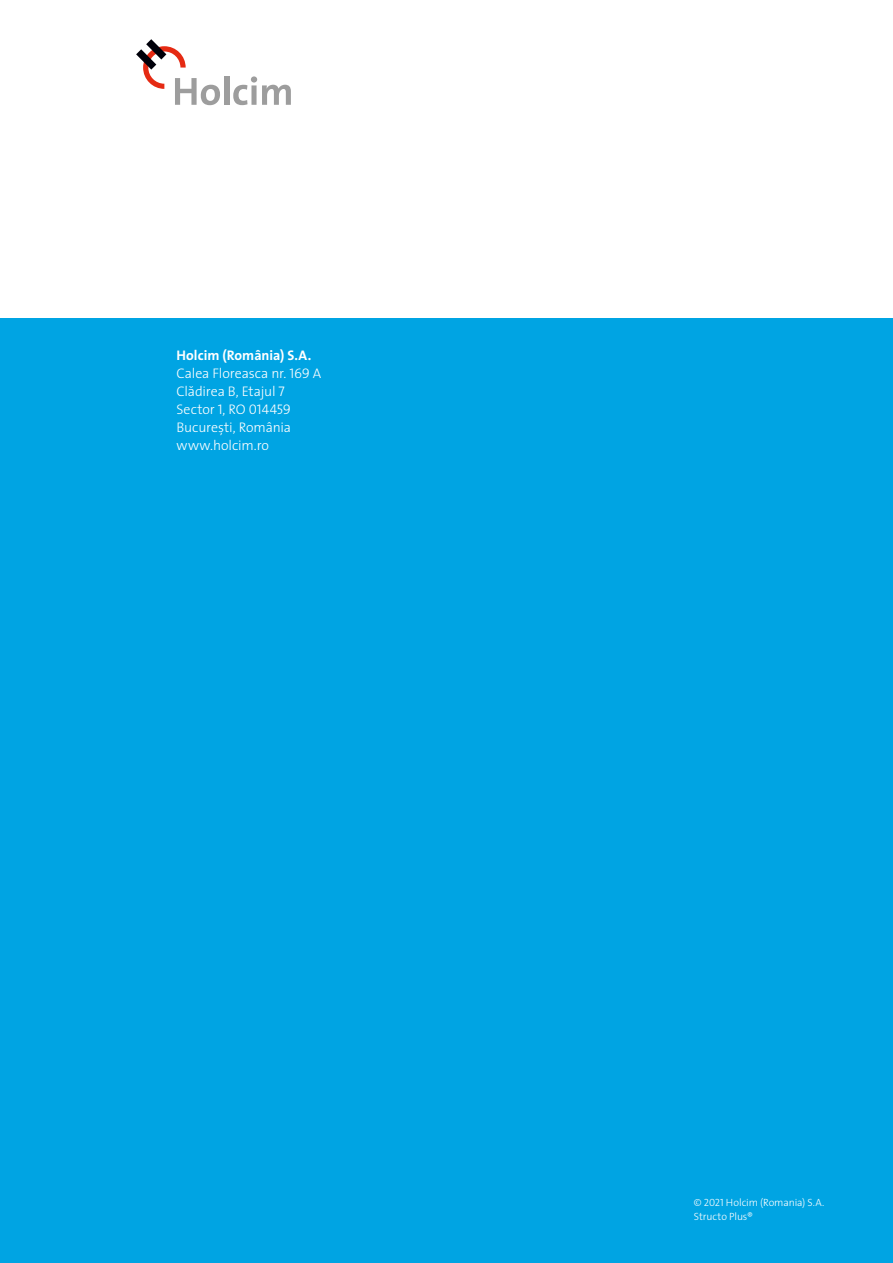
<style>
.page{position:relative;width:893px;height:1263px;background:#fff}
.page>*{position:absolute;margin:0;border:0;box-sizing:border-box;transform-origin:0 0}
.t1{font:13.95px/18px "The Sans R Light";letter-spacing:-.005em;color:#fff}
.t2{font:13.95px "The Sans R Bold";color:#fff}
.t3{font:10.5px/13.5px "The Sans R Light";letter-spacing:-.01em;color:#fff}
.s1{font-family:"The Sans Light Caps"}
</style>
<div class="page">
<div style="left:0;top:319px;width:893px;height:944px;background:#00a4e3"></div>
<div style="left:224px;top:76px;width:5px;height:29px;background:#9d9d9d"></div>
<svg style="left:233px;top:76px;width:58px;height:29px"></svg>
<svg style="left:136px;top:39px;width:84px;height:66px"></svg>
<p class="t2" style="left:176px;top:344px;width:136px">Holcim (România) S.A.</p>
<p class="t1" style="left:176px;top:364px;width:146px">Calea Floreasca nr. <span class="s1">169</span> A</p>
<p class="t1" style="left:176px;top:382px;width:110px">Clãdirea B, Etajul <span class="s1">7</span></p>
<p class="t1" style="left:176px;top:400px;width:116px">Sector <span class="s1">1</span>, RO <span class="s1">014459<br></span>Bucureæti, România</p>
<p class="t1" style="left:176px;top:436px;width:94px">www.holcim.ro</p>
<p class="t3" style="left:694px;top:1195px;width:132px">© <span class="s1">2021</span> Holcim (Romania) S.A.<br>Structo Plus®</p>
</div>
